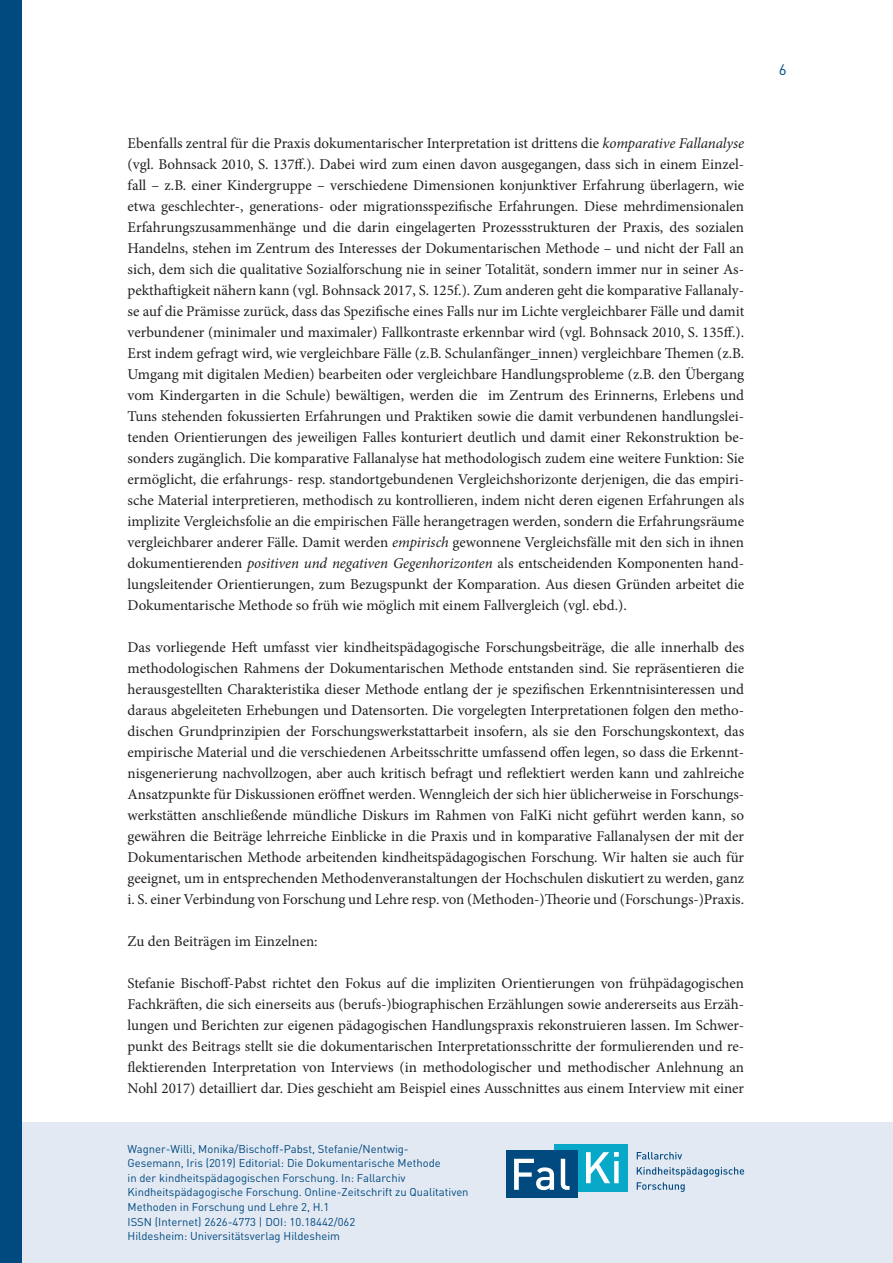
<style>
.page{position:relative;width:893px;height:1263px;background:#fff}
.page>*{position:absolute;margin:0;border:0;box-sizing:border-box;transform-origin:0 0}
.t1{font:15px/21px "Minion Pro";color:#231f20;text-align:justify}
.t2{font:15px "DIN Pro";color:#004a7f}
.t3{font:11.25px/14.7px "DIN Pro";color:#004a7f}
.s1{font-style:italic}
</style>
<div class="page">
<div style="left:0;top:1123px;width:893px;height:140px;background:#e3e9f3"></div>
<div style="left:554px;top:1144px;width:74px;height:47px;background:#08a8c9"></div>
<div style="left:506px;top:1150px;width:72px;height:48px;background:#004a7f"></div>
<svg style="left:586px;top:1152px;width:33px;height:31px"></svg>
<svg style="left:637px;top:1167px;width:107px;height:25px"></svg>
<svg style="left:637px;top:1152px;width:45px;height:7px"></svg>
<svg style="left:514px;top:1159px;width:56px;height:31px"></svg>
<div style="left:0;top:0;width:21px;height:1263px;background:#004a80"></div>
<p class="t1" style="left:128px;top:133px;width:618px">Ebenfalls zentral für die Praxis dokumentarischer Interpretation ist drittens die <span class="s1">komparative Fallanalyse </span>(vgl. Bohnsack 2010, S. 137ff.). Dabei wird zum einen davon ausgegangen, dass sich in einem Einzel&shy;fall – z.B. einer Kindergruppe – verschiedene Dimensionen konjunktiver Erfahrung überlagern, wie etwa geschlechter-, generations- oder migrationsspezifische Erfahrungen. Diese mehrdimensionalen Erfahrungszusammenhänge und die darin eingelagerten Prozessstrukturen der Praxis, des sozialen Handelns, stehen im Zentrum des Interesses der Dokumentarischen Methode – und nicht der Fall an sich, dem sich die qualitative Sozialforschung nie in seiner Totalität, sondern immer nur in seiner As&shy;pekthaftigkeit nähern kann (vgl. Bohnsack 2017, S. 125f.). Zum anderen geht die komparative Fallanaly&shy;se auf die Prämisse zurück, dass das Spezifische eines Falls nur im Lichte vergleichbarer Fälle und damit verbundener (minimaler und maximaler) Fallkontraste erkennbar wird (vgl. Bohnsack 2010, S. 135ff.).<br>Erst indem gefragt wird, wie vergleichbare Fälle (z.B. Schulanfänger_innen) vergleichbare Themen (z.B.<br>Umgang mit digitalen Medien) bearbeiten oder vergleichbare Handlungsprobleme (z.B. den Übergang vom Kindergarten in die Schule) bewältigen, werden die im Zentrum des Erinnerns, Erlebens und Tuns stehenden fokussierten Erfahrungen und Praktiken sowie die damit verbundenen handlungslei&shy;tenden Orientierungen des jeweiligen Falles konturiert deutlich und damit einer Rekonstruktion be&shy;sonders zugänglich. Die komparative Fallanalyse hat methodologisch zudem eine weitere Funktion: Sie ermöglicht, die erfahrungs- resp. standortgebundenen Vergleichshorizonte derjenigen, die das empiri&shy;sche Material interpretieren, methodisch zu kontrollieren, indem nicht deren eigenen Erfahrungen als implizite Vergleichsfolie an die empirischen Fälle herangetragen werden, sondern die Erfahrungsräume vergleichbarer anderer Fälle. Damit werden <span class="s1">empirisch</span> gewonnene Vergleichsfälle mit den sich in ihnen dokumentierenden <span class="s1">positiven und negativen Gegenhorizonten</span> als entscheidenden Komponenten hand&shy;lungsleitender Orientierungen, zum Bezugspunkt der Komparation. Aus diesen Gründen arbeitet die Dokumentarische Methode so früh wie möglich mit einem Fallvergleich (vgl. ebd.).</p>
<p class="t1" style="left:128px;top:637px;width:618px">Das vorliegende Heft umfasst vier kindheitspädagogische Forschungsbeiträge, die alle innerhalb des methodologischen Rahmens der Dokumentarischen Methode entstanden sind. Sie repräsentieren die herausgestellten Charakteristika dieser Methode entlang der je spezifischen Erkenntnisinteressen und daraus abgeleiteten Erhebungen und Datensorten. Die vorgelegten Interpretationen folgen den metho&shy;dischen Grundprinzipien der Forschungswerkstattarbeit insofern, als sie den Forschungskontext, das empirische Material und die verschiedenen Arbeitsschritte umfassend offen legen, so dass die Erkennt&shy;nisgenerierung nachvollzogen, aber auch kritisch befragt und reflektiert werden kann und zahlreiche Ansatzpunkte für Diskussionen eröffnet werden. Wenngleich der sich hier üblicherweise in Forschungs&shy;werkstätten anschließende mündliche Diskurs im Rahmen von FalKi nicht geführt werden kann, so gewähren die Beiträge lehrreiche Einblicke in die Praxis und in komparative Fallanalysen der mit der Dokumentarischen Methode arbeitenden kindheitspädagogischen Forschung. Wir halten sie auch für geeignet, um in entsprechenden Methodenveranstaltungen der Hochschulen diskutiert zu werden, ganz i. S. einer Verbindung von Forschung und Lehre resp. von (Methoden-)Theorie und (Forschungs-)Praxis.</p>
<p class="t1" style="left:128px;top:931px;width:192px">Zu den Beiträgen im Einzelnen:</p>
<p class="t1" style="left:128px;top:973px;width:618px">Stefanie Bischoff-Pabst richtet den Fokus auf die impliziten Orientierungen von frühpädagogischen Fachkräften, die sich einerseits aus (berufs-)biographischen Erzählungen sowie andererseits aus Erzäh&shy;lungen und Berichten zur eigenen pädagogischen Handlungspraxis rekonstruieren lassen. Im Schwer&shy;punkt des Beitrags stellt sie die dokumentarischen Interpretationsschritte der formulierenden und re&shy;flektierenden Interpretation von Interviews (in methodologischer und methodischer Anlehnung an Nohl 2017) detailliert dar. Dies geschieht am Beispiel eines Ausschnittes aus einem Interview mit einer</p>
<p class="t3" style="left:128px;top:1140px;width:343px">Wagner-Willi, Monika/Bischoff-Pabst, Stefanie/Nentwig-<br>Gesemann, Iris (2019) Editorial: Die Dokumentarische Methode<br>in der kindheitspädagogischen Forschung. In: Fallarchiv Kindheitspädagogische Forschung. Online-Zeitschrift zu Qualitativen Methoden in Forschung und Lehre 2, H.1<br>ISSN (Internet) 2626-4773 | DOI: 10.18442/062<br>Hildesheim: Universitätsverlag Hildesheim</p>
<p class="t2" style="left:779px;top:58px;width:9px">6</p>
</div>
